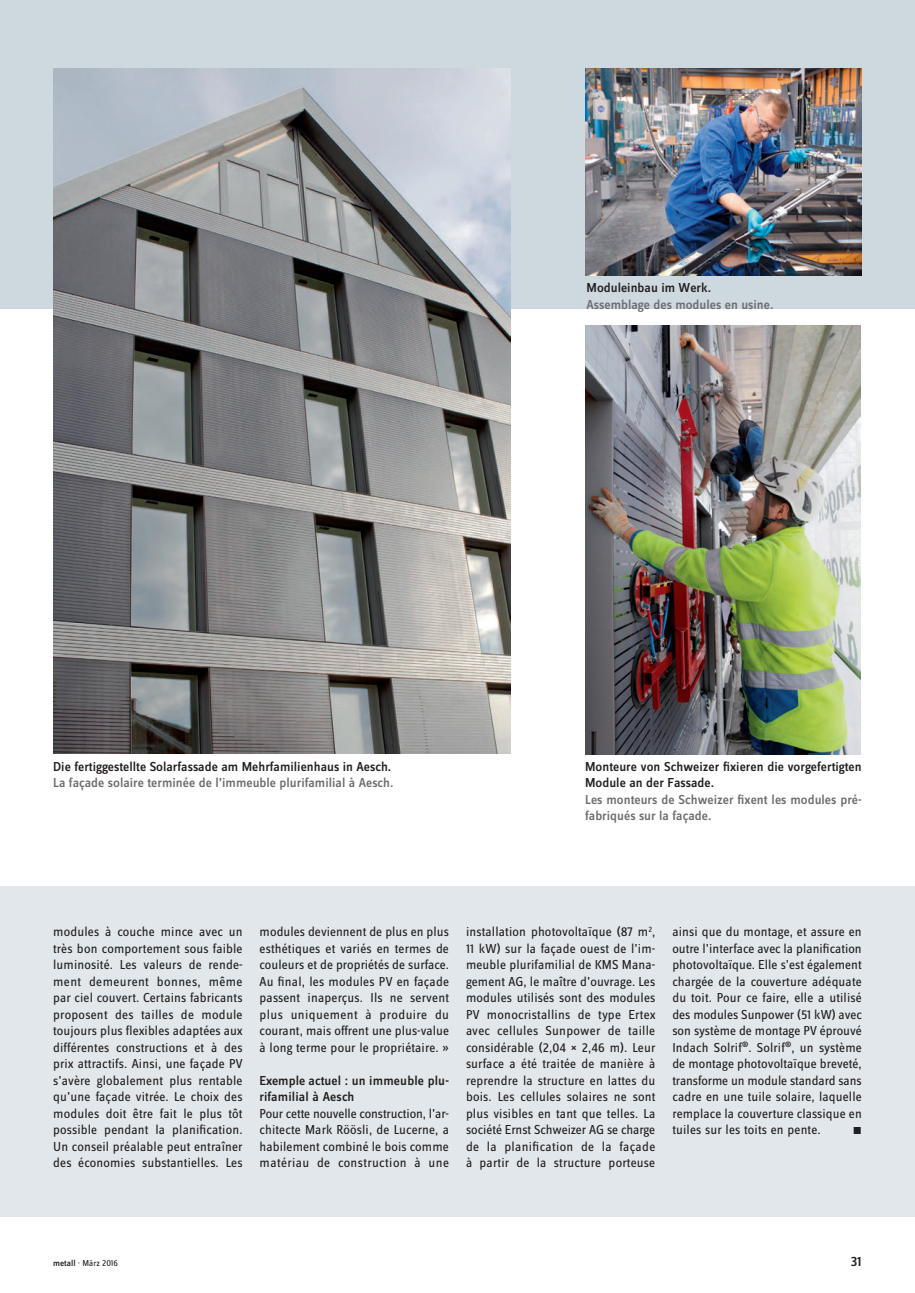
<style>
.page{position:relative;width:915px;height:1293px;background:#fff}
.page>*{position:absolute;margin:0;border:0;box-sizing:border-box;transform-origin:0 0}
.t1{font:500 14.25px "Zine Sans Dis";color:#231f20}
.t2{font:13.5px/16.5px "Zine Sans Dis";letter-spacing:.01em;color:#231f20;text-align:justify}
.t3{font:500 13.5px/16.5px "Zine Sans Dis";color:#231f20}
.t4{font:500 13.5px/16.5px "Zine Sans Dis";color:#6c6d70}
.t5{font:10.5px "Zine Sans Dis Regular Roman Exp";color:#231f20}
.t6{font:9px "Zine Sans Dis";color:#231f20}
.s1{font-weight:500}
</style>
<div class="page">
<div style="left:0;top:886px;width:914px;height:330px;background:#e1e7ea"></div>
<div style="left:0;top:0;width:914px;height:309px;background:#cdd8df"></div>
<img style="left:585px;top:68px;width:276px;height:208px">
<img style="left:585px;top:325px;width:275px;height:429px">
<img style="left:53px;top:68px;width:457px;height:686px">
<p class="t3" style="left:586px;top:281px;width:126px">Moduleinbau im Werk.</p>
<p class="t4" style="left:586px;top:297px;width:188px">Assemblage des modules en usine.</p>
<p class="t3" style="left:53px;top:759px;width:339px">Die fertiggestellte Solarfassade am Mehrfamilienhaus in Aesch.</p>
<p class="t4" style="left:53px;top:776px;width:342px">La façade solaire terminée de l’immeuble plurifamilial à Aesch.</p>
<p class="t3" style="left:585px;top:759px;width:278px">Monteure von Schweizer fixieren die vorgefertigten<br>Module an der Fassade.</p>
<p class="t4" style="left:585px;top:792px;width:278px">Les monteurs de Schweizer fixent les modules pré&shy;fabriqués sur la façade.</p>
<p class="t2" style="left:53px;top:923px;width:191px">modules à couche mince avec un très bon comportement sous faible luminosité. Les valeurs de rende&shy;ment demeurent bonnes, même par ciel couvert. Certains fabricants proposent des tailles de module toujours plus flexibles adaptées aux différentes constructions et à des prix attractifs. Ainsi, une façade PV s’avère globalement plus rentable qu’une façade vitrée. Le choix des modules doit être fait le plus tôt possible pendant la planification.<br>Un conseil préalable peut entraîner des économies substantielles. Les</p>
<p class="t2" style="left:259px;top:923px;width:191px">modules deviennent de plus en plus esthétiques et variés en termes de couleurs et de propriétés de surface.<br>Au final, les modules PV en façade passent inaperçus. Ils ne servent plus uniquement à produire du courant, mais offrent une plus-value à long terme pour le propriétaire. »</p>
<p class="t3" style="left:259px;top:1073px;width:191px">Exemple actuel : un immeuble plu&shy;rifamilial à Aesch</p>
<p class="t2" style="left:259px;top:1104px;width:191px">Pour cette nouvelle construction, l’ar&shy;chitecte Mark Röösli, de Lucerne, a habilement combiné le bois comme matériau de construction à une</p>
<p class="t2" style="left:466px;top:923px;width:191px">installation photovoltaïque (87 m<sup>2</sup>, 11 kW) sur la façade ouest de l’im&shy;meuble plurifamilial de KMS Mana&shy;gement AG, le maître d’ouvrage. Les modules utilisés sont des modules PV monocristallins de type Ertex avec cellules Sunpower de taille considérable (2,04 × 2,46 m). Leur surface a été traitée de manière à reprendre la structure en lattes du bois. Les cellules solaires ne sont plus visibles en tant que telles. La société Ernst Schweizer AG se charge de la planification de la façade à partir de la structure porteuse</p>
<p class="t2" style="left:672px;top:923px;width:191px">ainsi que du montage, et assure en outre l’interface avec la planification photovoltaïque. Elle s’est également chargée de la couverture adéquate du toit. Pour ce faire, elle a utilisé des modules Sunpower (51 kW) avec son système de montage PV éprouvé Indach Solrif<sup>®</sup>. Solrif<sup>®</sup>, un système de montage photovoltaïque breveté, transforme un module standard sans cadre en une tuile solaire, laquelle remplace la couverture classique en tuiles sur les toits en pente.</p>
<p class="t5" style="left:852px;top:1125px;width:11px">m</p>
<p class="t6" style="left:53px;top:1257px;width:66px"><span class="s1">metall</span> · März 2016</p>
<p class="t1" style="left:850px;top:1256px;width:13px">31</p>
</div>
